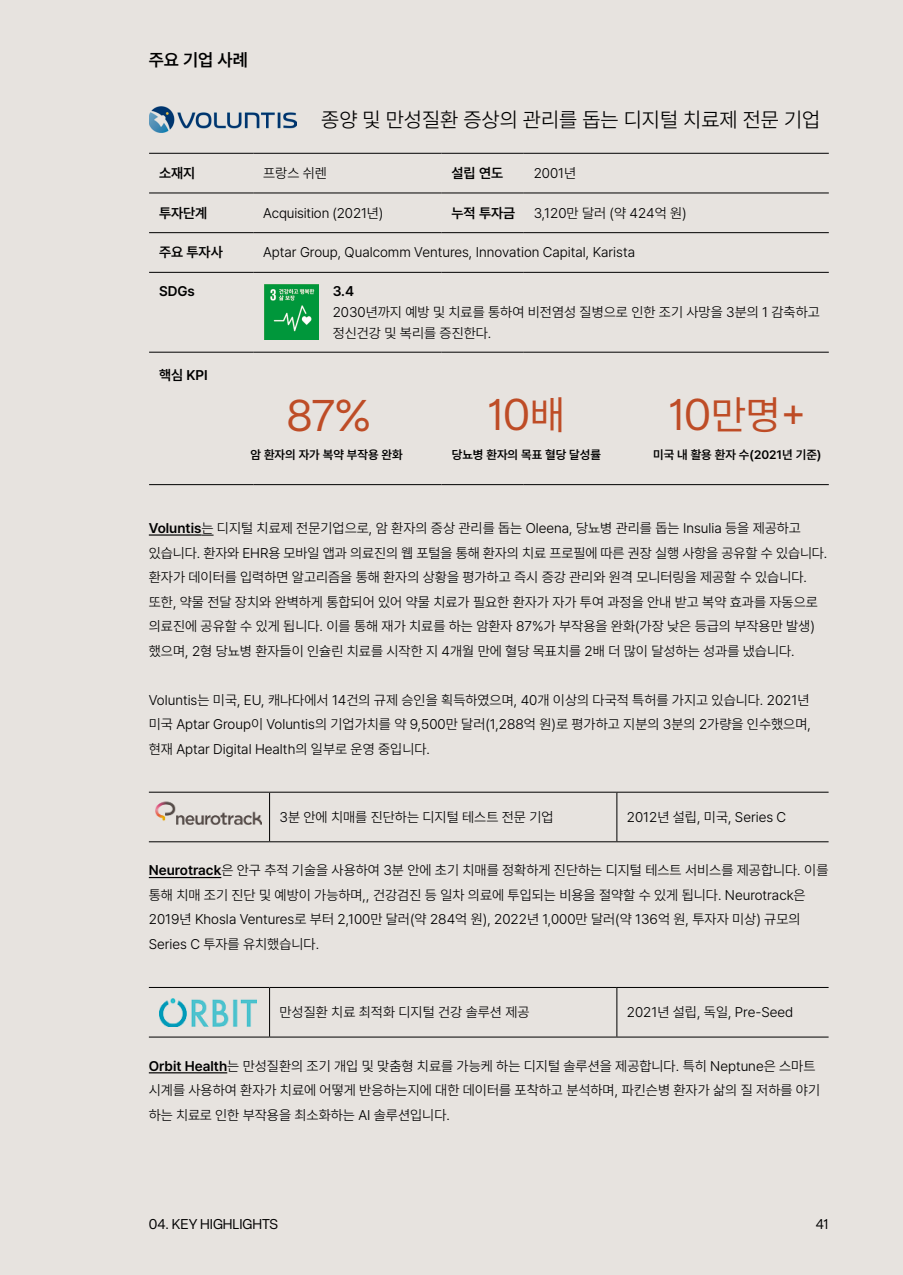
<style>
.page{position:relative;width:903px;height:1275px;background:#e7e3df}
.page>*{position:absolute;margin:0;border:0;box-sizing:border-box;transform-origin:0 0}
.t1{font:43.75px "Elza";color:#be4c26}
.t2{font:40.25px "Pretendard";color:#be4c26}
.t3{font:300 21px "Pretendard";color:#000}
.t4{font:600 17.5px "Pretendard";color:#000}
.t5{font:300 14px/24.5px "Pretendard";color:#000}
.t6{font:600 14px "Pretendard";color:#000}
.t7{font:14px "Elza";color:#000}
.t8{font:600 12.25px "Pretendard";color:#000}
.s1{font-family:"Pretendard";font-size:40.25px}
.s2{font-family:"Elza";font-size:43.75px}
.s3{font-weight:600}
</style>
<div class="page">
<hr style="left:149px;top:792px;width:121px;height:1px;background:#000">
<hr style="left:270px;top:792px;width:347px;height:1px;background:#000">
<hr style="left:617px;top:792px;width:211px;height:1px;background:#000">
<hr style="left:149px;top:841px;width:121px;height:1px;background:#000">
<hr style="left:270px;top:841px;width:347px;height:1px;background:#000">
<hr style="left:617px;top:841px;width:211px;height:1px;background:#000">
<hr style="left:269px;top:793px;width:1px;height:48px;background:#000">
<hr style="left:616px;top:793px;width:1px;height:48px;background:#000">
<hr style="left:149px;top:987px;width:121px;height:1px;background:#000">
<hr style="left:270px;top:987px;width:347px;height:1px;background:#000">
<hr style="left:617px;top:987px;width:211px;height:1px;background:#000">
<hr style="left:149px;top:1037px;width:121px;height:1px;background:#000">
<hr style="left:270px;top:1037px;width:347px;height:1px;background:#000">
<hr style="left:617px;top:1037px;width:211px;height:1px;background:#000">
<hr style="left:269px;top:988px;width:1px;height:49px;background:#000">
<hr style="left:616px;top:988px;width:1px;height:49px;background:#000">
<hr style="left:149px;top:534px;width:52px;height:2px;background:#000">
<svg style="left:201px;top:535px;width:13px;height:1px"></svg>
<img style="left:265px;top:284px;width:54px;height:55px">
<hr style="left:253px;top:153px;width:188px;height:1px;background:#000">
<hr style="left:524px;top:153px;width:305px;height:1px;background:#000">
<hr style="left:253px;top:193px;width:188px;height:1px;background:#000">
<hr style="left:524px;top:193px;width:305px;height:1px;background:#000">
<hr style="left:253px;top:232px;width:188px;height:1px;background:#000">
<hr style="left:524px;top:232px;width:305px;height:1px;background:#000">
<hr style="left:149px;top:153px;width:104px;height:1px;background:#000">
<hr style="left:441px;top:153px;width:83px;height:1px;background:#000">
<hr style="left:149px;top:193px;width:104px;height:1px;background:#000">
<hr style="left:441px;top:193px;width:83px;height:1px;background:#000">
<hr style="left:149px;top:232px;width:104px;height:1px;background:#000">
<hr style="left:441px;top:232px;width:83px;height:1px;background:#000">
<hr style="left:149px;top:272px;width:104px;height:1px;background:#000">
<hr style="left:253px;top:272px;width:188px;height:1px;background:#000">
<hr style="left:441px;top:272px;width:83px;height:1px;background:#000">
<hr style="left:524px;top:272px;width:305px;height:1px;background:#000">
<hr style="left:149px;top:352px;width:104px;height:1px;background:#000">
<hr style="left:253px;top:352px;width:188px;height:1px;background:#000">
<hr style="left:441px;top:352px;width:83px;height:1px;background:#000">
<hr style="left:524px;top:352px;width:305px;height:1px;background:#000">
<hr style="left:149px;top:484px;width:104px;height:1px;background:#000">
<hr style="left:253px;top:484px;width:188px;height:1px;background:#000">
<hr style="left:441px;top:484px;width:83px;height:1px;background:#000">
<hr style="left:524px;top:484px;width:305px;height:1px;background:#000">
<img style="left:149px;top:106px;width:147px;height:26px">
<hr style="left:149px;top:877px;width:72px;height:1px;background:#000">
<hr style="left:149px;top:1072px;width:78px;height:1px;background:#000">
<img style="left:155px;top:801px;width:107px;height:24px">
<img style="left:159px;top:999px;width:97px;height:28px">
<p class="t4" style="left:149px;top:47px;width:101px">주요 기업 사례</p>
<h3 class="t3" style="left:321px;top:105px;width:501px">종양 및 만성질환 증상의 관리를 돕는 디지털 치료제 전문 기업</h3>
<p class="t6" style="left:159px;top:163px;width:38px">소재지</p>
<p class="t5" style="left:263px;top:161px;width:65px">프랑스 쉬렌</p>
<p class="t6" style="left:451px;top:163px;width:53px">설립 연도</p>
<p class="t5" style="left:534px;top:161px;width:44px">2001년</p>
<p class="t6" style="left:159px;top:203px;width:50px">투자단계</p>
<p class="t5" style="left:263px;top:200px;width:122px">Acquisition (2021년)</p>
<p class="t6" style="left:451px;top:203px;width:65px">누적 투자금</p>
<p class="t5" style="left:534px;top:200px;width:155px">3,120만 달러 (약 424억 원)</p>
<p class="t6" style="left:159px;top:242px;width:65px">주요 투자사</p>
<p class="t5" style="left:263px;top:240px;width:373px">Aptar Group, Qualcomm Ventures, Innovation Capital, Karista</p>
<p class="t6" style="left:159px;top:281px;width:37px">SDGs</p>
<p class="t6" style="left:333px;top:281px;width:23px">3.4</p>
<p class="t5" style="left:333px;top:301px;width:489px;line-height:21px">2030년까지 예방 및 치료를 통하여 비전염성 질병으로 인한 조기 사망을 3분의 1 감축하고 정신건강 및 복리를 증진한다.</p>
<p class="t6" style="left:159px;top:365px;width:50px">핵심 KPI</p>
<h1 class="t1" style="left:286px;top:387px;width:85px">87%</h1>
<h1 class="t1" style="left:488px;top:386px;width:79px">10<span class="s1">배</span></h1>
<p class="t8" style="left:251px;top:446px;width:154px">암 환자의 자가 복약 부작용 완화</p>
<p class="t8" style="left:452px;top:446px;width:151px">당뇨병 환자의 목표 혈당 달성률</p>
<p class="t8" style="left:653px;top:446px;width:170px">미국 내 활용 환자 수(2021년 기준)</p>
<h2 class="t2" style="left:669px;top:386px;width:139px"><span class="s2">10</span>만명+</h2>
<p class="t5" style="left:149px;top:515px;width:680px"><span class="s3">Voluntis</span>는 디지털 치료제 전문기업으로, 암 환자의 증상 관리를 돕는 Oleena, 당뇨병 관리를 돕는 Insulia 등을 제공하고 있습니다. 환자와 EHR용 모바일 앱과 의료진의 웹 포털을 통해 환자의 치료 프로필에 따른 권장 실행 사항을 공유할 수 있습니다. 환자가 데이터를 입력하면 알고리즘을 통해 환자의 상황을 평가하고 즉시 증강 관리와 원격 모니터링을 제공할 수 있습니다. 또한, 약물 전달 장치와 완벽하게 통합되어 있어 약물 치료가 필요한 환자가 자가 투여 과정을 안내 받고 복약 효과를 자동으로 의료진에 공유할 수 있게 됩니다. 이를 통해 재가 치료를 하는 암환자 87%가 부작용을 완화(가장 낮은 등급의 부작용만 발생) 했으며, 2형 당뇨병 환자들이 인슐린 치료를 시작한 지 4개월 만에 혈당 목표치를 2배 더 많이 달성하는 성과를 냈습니다.</p>
<p class="t5" style="left:149px;top:687px;width:663px;text-align:justify">Voluntis는 미국, EU, 캐나다에서 14건의 규제 승인을 획득하였으며, 40개 이상의 다국적 특허를 가지고 있습니다. 2021년 미국 Aptar Group이 Voluntis의 기업가치를 약 9,500만 달러(1,288억 원)로 평가하고 지분의 3분의 2가량을 인수했으며, 현재 Aptar Digital Health의 일부로 운영 중입니다.</p>
<p class="t5" style="left:279px;top:804px;width:276px">3분 안에 치매를 진단하는 디지털 테스트 전문 기업</p>
<p class="t5" style="left:627px;top:804px;width:161px">2012년 설립, 미국, Series C</p>
<p class="t5" style="left:149px;top:858px;width:681px"><span class="s3">Neurotrack</span>은 안구 추적 기술을 사용하여 3분 안에 초기 치매를 정확하게 진단하는 디지털 테스트 서비스를 제공합니다. 이를 통해 치매 조기 진단 및 예방이 가능하며,, 건강검진 등 일차 의료에 투입되는 비용을 절약할 수 있게 됩니다. Neurotrack은 2019년 Khosla Ventures로 부터 2,100만 달러(약 284억 원), 2022년 1,000만 달러(약 136억 원, 투자자 미상) 규모의 Series C 투자를 유치했습니다.</p>
<p class="t5" style="left:279px;top:1000px;width:252px">만성질환 치료 최적화 디지털 건강 솔루션 제공</p>
<p class="t5" style="left:627px;top:1000px;width:168px">2021년 설립, 독일, Pre-Seed</p>
<p class="t5" style="left:149px;top:1053px;width:673px"><span class="s3">Orbit Health</span>는 만성질환의 조기 개입 및 맞춤형 치료를 가능케 하는 디지털 솔루션을 제공합니다. 특히 Neptune은 스마트 시계를 사용하여 환자가 치료에 어떻게 반응하는지에 대한 데이터를 포착하고 분석하며, 파킨슨병 환자가 삶의 질 저하를 야기 하는 치료로 인한 부작용을 최소화하는 AI 솔루션입니다.</p>
<p class="t7" style="left:149px;top:1215px;width:131px">04. KEY HIGHLIGHTS</p>
<p class="t7" style="left:816px;top:1215px;width:14px">41</p>
</div>
